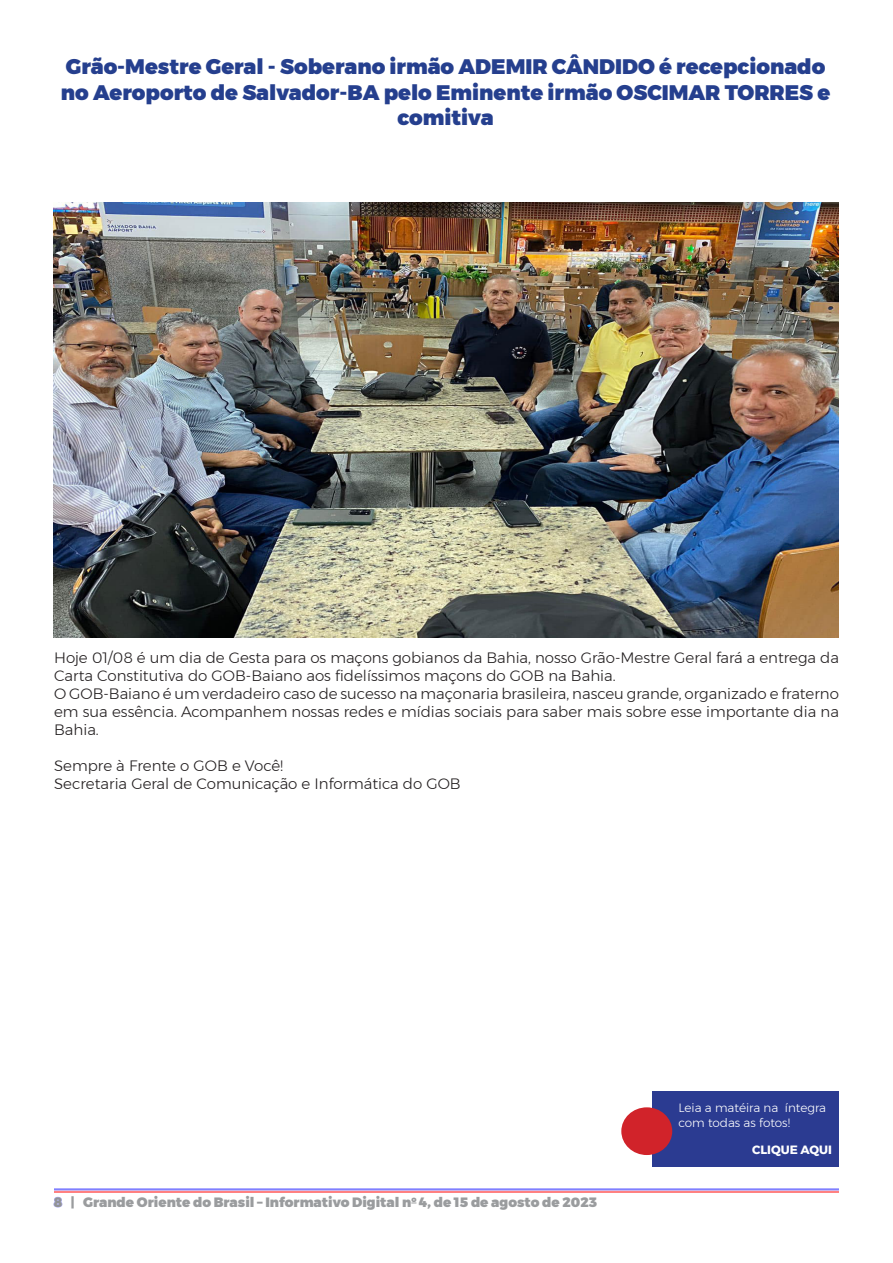
<style>
.page{position:relative;width:893px;height:1263px;background:#fff}
.page>*{position:absolute;margin:0;border:0;box-sizing:border-box;transform-origin:0 0}
.t1{font:900 21px/25.2px "Montserrat";color:#253f8e;text-align:center}
.t2{font:300 15px/18px "Montserrat";color:#231f20}
.t3{font:900 13.5px "Montserrat";color:#9a9c9e}
.t4{font:300 12px/14.4px "Montserrat";color:#fff}
.t5{font:700 12px "Montserrat";color:#fff}
.s1{color:#b5b5ff}
</style>
<div class="page">
<hr style="left:54px;top:1188px;width:785px;height:2px;background:#8080ff">
<hr style="left:54px;top:1191px;width:785px;height:2px;background:#ff8080">
<div style="left:653px;top:1091px;width:186px;height:75px;background:#2b3b91"></div>
<div style="left:621px;top:1107px;width:51px;height:48px;background:#d1232a;border-radius:50%"></div>
<img style="left:53px;top:202px;width:785px;height:436px">
<p class="t1" style="left:61px;top:54px;width:771px">Grão-Mestre Geral - Soberano irmão ADEMIR CÂNDIDO é recepcionado no Aeroporto de Salvador-BA pelo Eminente irmão OSCIMAR TORRES e comitiva</p>
<p class="t2" style="left:54px;top:648px;width:786px">Hoje 01/08 é um dia de Gesta para os maçons gobianos da Bahia, nosso Grão-Mestre Geral fará a entrega da<br>Carta Constitutiva do GOB-Baiano aos fidelíssimos maçons do GOB na Bahia.</p>
<p class="t2" style="left:54px;top:684px;width:786px;text-align:justify">O GOB-Baiano é um verdadeiro caso de sucesso na maçonaria brasileira, nasceu grande, organizado e fraterno em sua essência. Acompanhem nossas redes e mídias sociais para saber mais sobre esse importante dia na Bahia.</p>
<p class="t2" style="left:54px;top:756px;width:231px">Sempre à Frente o GOB e Você!</p>
<p class="t2" style="left:54px;top:774px;width:408px">Secretaria Geral de Comunicação e Informática do GOB</p>
<p class="t3" style="left:54px;top:1191px;width:545px"><span class="s1">8</span> | Grande Oriente do Brasil – Informativo Digital n<sup>o</sup> 4, de 15 de agosto de 2023</p>
<p class="t4" style="left:678px;top:1100px;width:149px">Leia a matéira na íntegra com todas as fotos!</p>
<p class="t5" style="left:752px;top:1140px;width:81px">CLIQUE AQUI</p>
</div>
